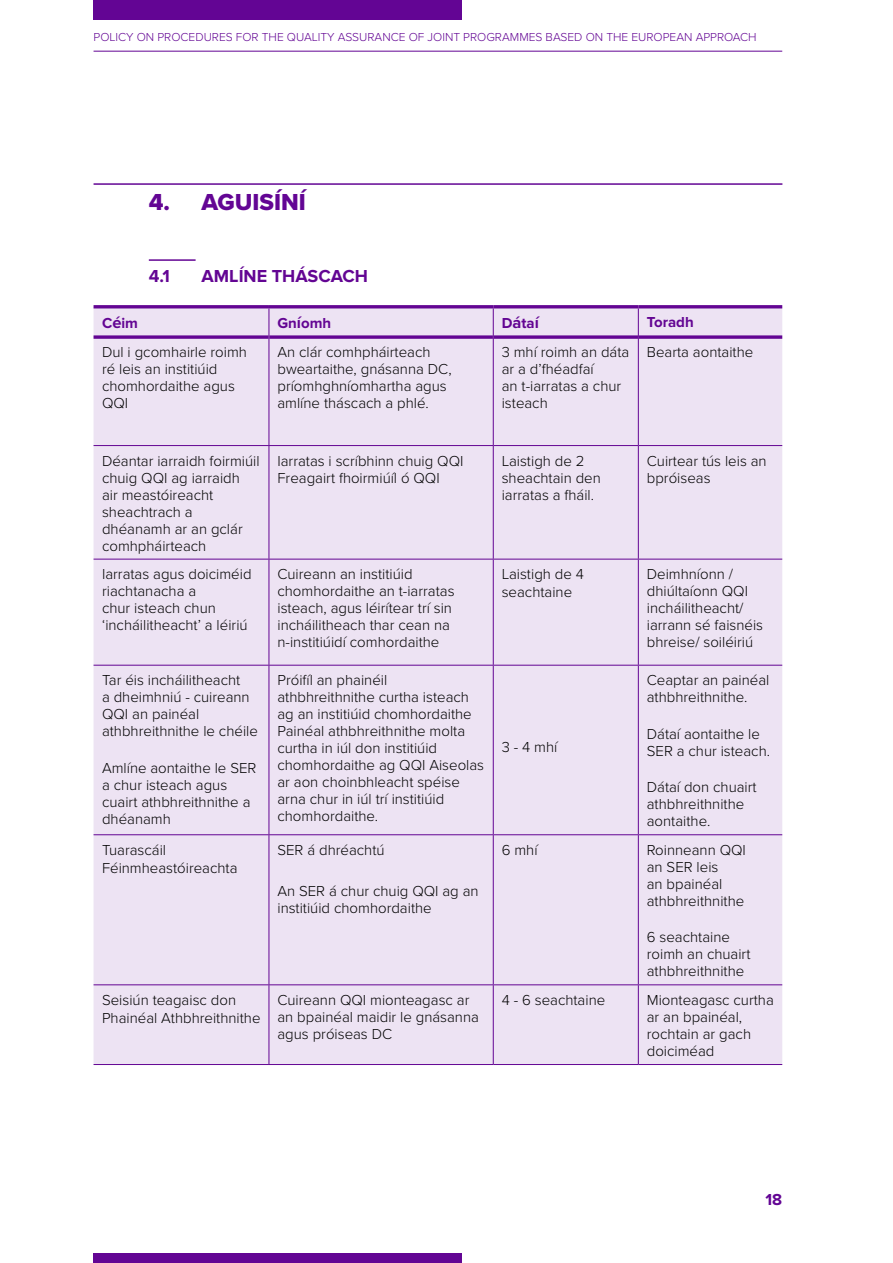
<style>
.page{position:relative;width:893px;height:1263px;background:#fff}
.page>*{position:absolute;margin:0;border:0;box-sizing:border-box;transform-origin:0 0}
.t1{font:24px "Proxima Nova Extrabld";color:#630594}
.t2{font:700 18px "Proxima Nova";color:#630593}
.t3{font:700 18px "Proxima Nova";color:#630594}
.t4{font:700 16.5px "Proxima Nova";color:#630594}
.t5{font:300 15px/17px "Proxima Nova";color:#000}
.t6{font:700 15px "Proxima Nova";color:#630593}
.t7{font:300 12px "Proxima Nova";color:#630594}
.s1{font-size:16.5px}
</style>
<div class="page">
<div style="left:94px;top:0;width:368px;height:19px;background:#630594"></div>
<div style="left:94px;top:1253px;width:368px;height:10px;background:#630594"></div>
<hr style="left:94px;top:51px;width:688px;height:1px;background:#630594">
<hr style="left:94px;top:183px;width:688px;height:2px;background:#630594">
<hr style="left:149px;top:259px;width:47px;height:2px;background:#630594">
<div style="left:94px;top:308px;width:688px;height:756px;background:#ede3f3"></div>
<hr style="left:94px;top:305px;width:175px;height:3px;background:#630593">
<hr style="left:269px;top:305px;width:224px;height:3px;background:#630593">
<hr style="left:493px;top:305px;width:145px;height:3px;background:#630593">
<hr style="left:638px;top:305px;width:144px;height:3px;background:#630593">
<svg style="left:94px;top:335px;width:175px;height:4px"></svg>
<svg style="left:270px;top:335px;width:223px;height:4px"></svg>
<svg style="left:494px;top:335px;width:144px;height:4px"></svg>
<svg style="left:639px;top:335px;width:143px;height:4px"></svg>
<svg style="left:269px;top:308px;width:1px;height:29px"></svg>
<svg style="left:493px;top:308px;width:1px;height:29px"></svg>
<svg style="left:638px;top:308px;width:1px;height:29px"></svg>
<hr style="left:269px;top:337px;width:1px;height:108px;background:#630593">
<hr style="left:493px;top:337px;width:1px;height:108px;background:#630593">
<hr style="left:638px;top:337px;width:1px;height:108px;background:#630593">
<hr style="left:269px;top:446px;width:1px;height:113px;background:#630593">
<hr style="left:493px;top:446px;width:1px;height:113px;background:#630593">
<hr style="left:638px;top:446px;width:1px;height:113px;background:#630593">
<hr style="left:269px;top:559px;width:1px;height:106px;background:#630593">
<hr style="left:493px;top:559px;width:1px;height:106px;background:#630593">
<hr style="left:638px;top:559px;width:1px;height:106px;background:#630593">
<hr style="left:269px;top:665px;width:1px;height:169px;background:#630593">
<hr style="left:493px;top:665px;width:1px;height:169px;background:#630593">
<hr style="left:638px;top:665px;width:1px;height:169px;background:#630593">
<hr style="left:269px;top:835px;width:1px;height:149px;background:#630593">
<hr style="left:493px;top:835px;width:1px;height:149px;background:#630593">
<hr style="left:638px;top:835px;width:1px;height:149px;background:#630593">
<hr style="left:94px;top:445px;width:175px;height:1px;background:#630593">
<hr style="left:269px;top:445px;width:224px;height:1px;background:#630593">
<hr style="left:493px;top:445px;width:145px;height:1px;background:#630593">
<hr style="left:638px;top:445px;width:144px;height:1px;background:#630593">
<hr style="left:94px;top:559px;width:175px;height:1px;background:#630593">
<hr style="left:269px;top:559px;width:224px;height:1px;background:#630593">
<hr style="left:493px;top:559px;width:145px;height:1px;background:#630593">
<hr style="left:638px;top:559px;width:144px;height:1px;background:#630593">
<hr style="left:94px;top:665px;width:175px;height:1px;background:#630593">
<hr style="left:269px;top:665px;width:224px;height:1px;background:#630593">
<hr style="left:493px;top:665px;width:145px;height:1px;background:#630593">
<hr style="left:638px;top:665px;width:144px;height:1px;background:#630593">
<hr style="left:94px;top:834px;width:175px;height:1px;background:#630593">
<hr style="left:269px;top:834px;width:224px;height:1px;background:#630593">
<hr style="left:493px;top:834px;width:145px;height:1px;background:#630593">
<hr style="left:638px;top:834px;width:144px;height:1px;background:#630593">
<hr style="left:94px;top:984px;width:175px;height:1px;background:#630593">
<hr style="left:269px;top:984px;width:224px;height:1px;background:#630593">
<hr style="left:493px;top:984px;width:145px;height:1px;background:#630593">
<hr style="left:638px;top:984px;width:144px;height:1px;background:#630593">
<hr style="left:94px;top:1064px;width:175px;height:1px;background:#630593">
<hr style="left:269px;top:1064px;width:224px;height:1px;background:#630593">
<hr style="left:493px;top:1064px;width:145px;height:1px;background:#630593">
<hr style="left:638px;top:1064px;width:144px;height:1px;background:#630593">
<hr style="left:269px;top:985px;width:1px;height:79px;background:#630593">
<hr style="left:493px;top:985px;width:1px;height:79px;background:#630593">
<hr style="left:638px;top:985px;width:1px;height:79px;background:#630593">
<p class="t7" style="left:94px;top:28px;width:665px">POLICY ON PROCEDURES FOR THE QUALITY ASSURANCE OF JOINT PROGRAMMES BASED ON THE EUROPEAN APPROACH</p>
<h1 class="t1" style="left:149px;top:184px;width:159px">4. AGUISÍNÍ</h1>
<p class="t3" style="left:149px;top:266px;width:22px">4.1</p>
<p class="t2" style="left:202px;top:266px;width:168px">AMLÍNE THÁSCACH</p>
<p class="t6" style="left:102px;top:315px;width:38px">C<span class="s1">é</span>im</p>
<p class="t6" style="left:277px;top:315px;width:55px">Gn<span class="s1">í</span>omh</p>
<p class="t6" style="left:502px;top:315px;width:39px">D<span class="s1">á</span>ta<span class="s1">í</span></p>
<p class="t6" style="left:647px;top:313px;width:48px">Toradh</p>
<p class="t5" style="left:102px;top:343px;width:146px">Dul i gcomhairle roimh ré leis an institiúid chomhordaithe agus<br>QQI</p>
<p class="t5" style="left:277px;top:343px;width:176px">An clár comhpháirteach bweartaithe, gnásanna DC, príomhghníomhartha agus amlíne tháscach a phlé.</p>
<p class="t5" style="left:502px;top:343px;width:129px">3 mhí roimh an dáta ar a d’fhéadfaí<br>an t-iarratas a chur isteach</p>
<p class="t5" style="left:647px;top:343px;width:108px">Bearta aontaithe</p>
<p class="t5" style="left:102px;top:452px;width:159px">Déantar iarraidh foirmiúil chuig QQI ag iarraidh<br>air meastóireacht sheachtrach a dhéanamh ar an gclár comhpháirteach</p>
<p class="t5" style="left:277px;top:452px;width:188px">Iarratas i scríbhinn chuig QQI<br>Freagairt fhoirmiúíl ó QQI</p>
<p class="t5" style="left:502px;top:452px;width:101px">Laistigh de 2 sheachtain den iarratas a fháil.</p>
<p class="t5" style="left:647px;top:452px;width:121px">Cuirtear tús leis an bpróiseas</p>
<p class="t5" style="left:102px;top:565px;width:151px">Iarratas agus doiciméid riachtanacha a<br>chur isteach chun ‘incháilitheacht’ a léiriú</p>
<p class="t5" style="left:277px;top:565px;width:179px">Cuireann an institiúid chomhordaithe an t-iarratas isteach, agus léirítear trí sin incháilitheach thar cean na n-institiúidí comhordaithe</p>
<p class="t5" style="left:502px;top:565px;width:84px;line-height:18px">Laistigh de 4 seachtaine</p>
<p class="t5" style="left:647px;top:565px;width:118px">Deimhníonn / dhiúltaíonn QQI incháilitheacht/ iarrann sé faisnéis bhreise/ soiléiriú</p>
<p class="t5" style="left:102px;top:671px;width:157px">Tar éis incháilitheacht<br>a dheimhniú - cuireann<br>QQI an painéal athbhreithnithe le chéile</p>
<p class="t5" style="left:102px;top:758px;width:156px">Amlíne aontaithe le SER a chur isteach agus cuairt athbhreithnithe a dhéanamh</p>
<p class="t5" style="left:647px;top:671px;width:124px">Ceaptar an painéal athbhreithnithe.</p>
<p class="t5" style="left:647px;top:724px;width:125px">Dátaí aontaithe le<br>SER a chur isteach.</p>
<p class="t5" style="left:647px;top:778px;width:111px">Dátaí don chuairt athbhreithnithe aontaithe.</p>
<p class="t5" style="left:277px;top:671px;width:208px">Próifíl an phainéil athbhreithnithe curtha isteach ag an institiúid chomhordaithe<br>Painéal athbhreithnithe molta curtha in iúl don institiúid chomhordaithe ag QQI Aiseolas ar aon choinbhleacht spéise arna chur in iúl trí institiúid chomhordaithe.</p>
<p class="t5" style="left:502px;top:738px;width:57px">3 - 4 mhí</p>
<p class="t5" style="left:102px;top:840px;width:137px;line-height:18px">Tuarascáil<br>Féinmheastóireachta</p>
<p class="t5" style="left:277px;top:841px;width:109px">SER á dhréachtú</p>
<p class="t5" style="left:277px;top:882px;width:203px">An SER á chur chuig QQI ag an institiúid chomhordaithe</p>
<p class="t5" style="left:502px;top:841px;width:37px">6 mhí</p>
<p class="t5" style="left:647px;top:841px;width:101px">Roinneann QQI an SER leis<br>an bpainéal athbhreithnithe</p>
<p class="t5" style="left:647px;top:928px;width:105px">6 seachtaine roimh an chuairt athbhreithnithe</p>
<p class="t5" style="left:102px;top:990px;width:160px;line-height:18px">Seisiún teagaisc don<br>Phainéal Athbhreithnithe</p>
<p class="t5" style="left:277px;top:991px;width:203px">Cuireann QQI mionteagasc ar an bpainéal maidir le gnásanna agus próiseas DC</p>
<p class="t5" style="left:502px;top:991px;width:105px">4 - 6 seachtaine</p>
<p class="t5" style="left:647px;top:991px;width:129px">Mionteagasc curtha ar an bpainéal, rochtain ar gach doiciméad</p>
<p class="t4" style="left:765px;top:1189px;width:18px">18</p>
</div>
